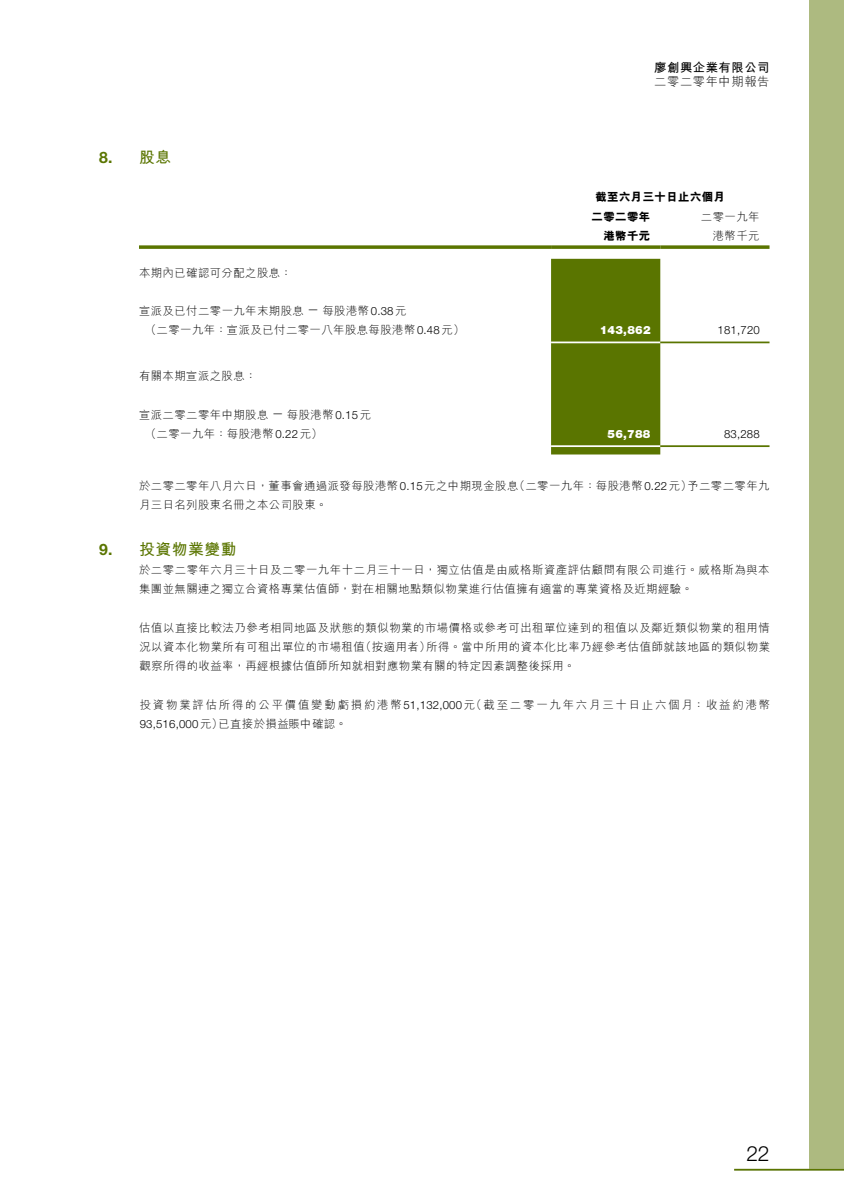
<style>
.page{position:relative;width:844px;height:1191px;background:#fff}
.page>*{position:absolute;margin:0;border:0;box-sizing:border-box;transform-origin:0 0}
.t1{font:300 21px "Helvetica Neue LT Std";color:#000}
.t2{font:700 15.75px "M Hei HK";letter-spacing:.035em;color:#5a7500}
.t3{font:700 15.75px "Helvetica Neue LT Std";color:#5a7500}
.t4{font:700 12.25px "M Hei HK";letter-spacing:.05em;color:#000}
.t5{font:300 12.25px "M Hei HK";letter-spacing:.05em;color:#000}
.t6{font:300 11.38px/19.2px "M Hei HK";letter-spacing:.04em;color:#000}
.t7{font:300 11.38px/19.2px "M Hei HK";letter-spacing:.16em;color:#000}
.t8{font:300 11.38px "Helvetica Neue LT Std";letter-spacing:.015em;color:#000}
.t9{font:800 11.38px "M Hei HK";letter-spacing:.04em;color:#000}
.t10{font:900 11.38px "Helvetica Neue LT Std";letter-spacing:.02em;color:#fff}
.s1{font-family:"Helvetica Neue LT Std"}
.s2{font-family:"M Hei HK"}
</style>
<div class="page">
<div style="left:809px;top:0;width:34px;height:1169px;background:#adba80"></div>
<hr style="left:734px;top:1168px;width:109px;height:2px;background:#5a7500">
<div style="left:551px;top:259px;width:109px;height:195px;background:#5a7500"></div>
<svg style="left:139px;top:245px;width:412px;height:4px;background:#6e851f"></svg>
<svg style="left:551px;top:245px;width:109px;height:4px"></svg>
<svg style="left:660px;top:245px;width:109px;height:4px"></svg>
<hr style="left:551px;top:341px;width:109px;height:2px;background:#fff">
<hr style="left:660px;top:341px;width:109px;height:2px;background:#5a7500">
<hr style="left:551px;top:445px;width:109px;height:2px;background:#fff">
<hr style="left:660px;top:445px;width:109px;height:2px;background:#5a7500">
<h2 class="t3" style="left:99px;top:148px;width:15px">8.</h2>
<h2 class="t3" style="left:99px;top:539px;width:15px">9.</h2>
<h2 class="t2" style="left:139px;top:146px;width:34px">股息</h2>
<p class="t6" style="left:139px;top:263px;width:154px">本期內已確認可分配之股息：</p>
<p class="t6" style="left:139px;top:301px;width:166px">宣派及已付二零一九年末期股息</p>
<p class="t6" style="left:322px;top:301px;width:86px">每股港幣<span class="s1">0.38</span>元</p>
<p class="t8" style="left:307px;top:302px;width:13px">—</p>
<p class="t6" style="left:145px;top:320px;width:321px">（二零一九年：宣派及已付二零一八年股息每股港幣<span class="s1">0.48</span>元(</p>
<p class="t6" style="left:139px;top:366px;width:119px">有關本期宣派之股息：</p>
<p class="t6" style="left:287px;top:405px;width:86px">每股港幣<span class="s1">0.15</span>元</p>
<p class="t6" style="left:139px;top:405px;width:131px">宣派二零二零年中期股息</p>
<p class="t8" style="left:272px;top:406px;width:13px">—</p>
<p class="t6" style="left:145px;top:424px;width:179px">（二零一九年：每股港幣<span class="s1">0.22</span>元(</p>
<p class="t4" style="left:654px;top:59px;width:117px">廖創興企業有限公司</p>
<p class="t5" style="left:654px;top:75px;width:117px">二零二零年中期報告</p>
<p class="t9" style="left:595px;top:191px;width:131px">截至六月三十日止六個月</p>
<p class="t6" style="left:700px;top:207px;width:60px">二零一九年</p>
<p class="t9" style="left:591px;top:211px;width:60px">二零二零年</p>
<p class="t9" style="left:603px;top:230px;width:48px">港幣千元</p>
<p class="t6" style="left:712px;top:226px;width:48px">港幣千元</p>
<p class="t10" style="left:599px;top:323px;width:52px">143,862</p>
<p class="t8" style="left:717px;top:323px;width:44px">181,720</p>
<p class="t10" style="left:607px;top:427px;width:44px">56,788</p>
<p class="t8" style="left:723px;top:427px;width:37px">83,288</p>
<p class="t6" style="left:513px;top:476px;width:179px">（二零一九年：每股港幣<span class="s1">0.22</span>元）</p>
<p class="t6" style="left:139px;top:476px;width:381px">於二零二零年八月六日，董事會通過派發每股港幣<span class="s1">0.15</span>元之中期現金股息月三日名列股東名冊之本公司股東。</p>
<h2 class="t2" style="left:139px;top:537px;width:99px">投資物業變動</h2>
<p class="t6" style="left:687px;top:476px;width:84px">予二零二零年九</p>
<p class="t6" style="left:139px;top:560px;width:632px">於二零二零年六月三十日及二零一九年十二月三十一日，獨立估值是由威格斯資產評估顧問有限公司進行。威格斯為與本集團並無關連之獨立合資格專業估值師，對在相關地點類似物業進行估值擁有適當的專業資格及近期經驗。</p>
<p class="t6" style="left:139px;top:618px;width:632px;text-align:right">估值以直接比較法乃參考相同地區及狀態的類似物業的市場價格或參考可出租單位達到的租值以及鄰近類似物業的租用情所得。當中所用的資本化比率乃經參考估值師就該地區的類似物業</p>
<p class="t6" style="left:360px;top:637px;width:72px">（按適用者）</p>
<p class="t6" style="left:139px;top:637px;width:437px">況以資本化物業所有可租出單位的市場租值<br>觀察所得的收益率，再經根據估值師所知就相對應物業有關的特定因素調整後採用。</p>
<p class="t7" style="left:218px;top:695px;width:553px;text-indent:-79px">投資物業評估所得的公平價值變動虧損約港幣<span class="s1">51,132,000</span> （元 截至二零一九年六月三十日止六個月：收益約港幣已直接於損益賬中確認。</p>
<p class="t8" style="left:140px;top:717px;width:85px">93,516,000<span class="s2">元）</span></p>
<h1 class="t1" style="left:746px;top:1140px;width:25px">22</h1>
</div>
